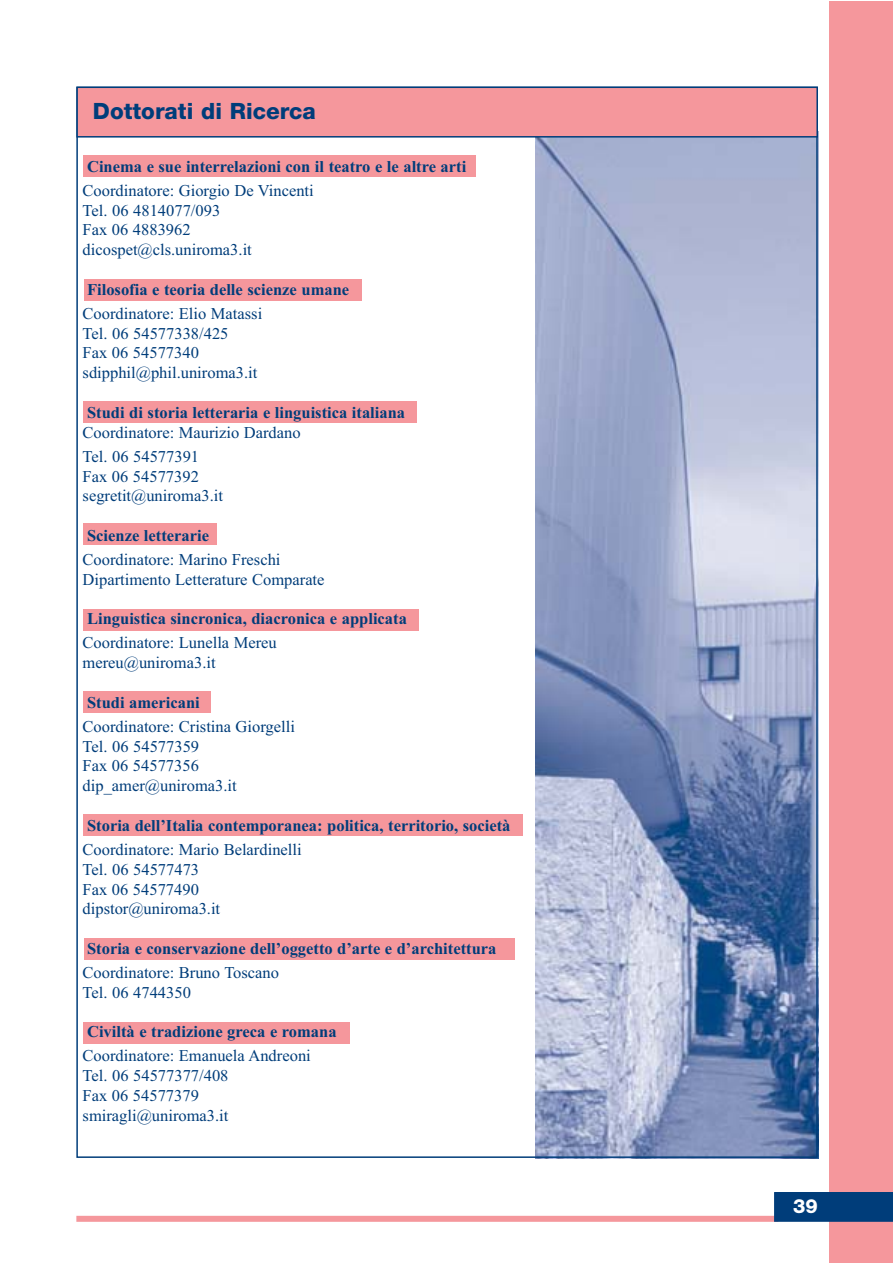
<style>
.page{position:relative;width:893px;height:1263px;background:#fff}
.page>*{position:absolute;margin:0;border:0;box-sizing:border-box;transform-origin:0 0}
.t1{font:800 22.5px "Helvetica Neue";color:#003d7a}
.t2{font:800 19.5px "Helvetica Neue";color:#fff}
.t3{font:16.5px/19.8px "Times New Roman";color:#003d7a}
.t4{font:700 16.5px "Times New Roman";color:#003d7a}
</style>
<div class="page">
<img style="left:536px;top:138px;width:282px;height:1020px">
<div style="left:84px;top:1022px;width:266px;height:22px;background:#f5979c"></div>
<div style="left:84px;top:938px;width:430px;height:21px;background:#f5979c"></div>
<div style="left:84px;top:815px;width:439px;height:21px;background:#f5979c"></div>
<div style="left:84px;top:691px;width:127px;height:22px;background:#f5979c"></div>
<div style="left:84px;top:609px;width:334px;height:21px;background:#f5979c"></div>
<div style="left:84px;top:524px;width:133px;height:21px;background:#f5979c"></div>
<div style="left:84px;top:402px;width:332px;height:21px;background:#f5979c"></div>
<div style="left:84px;top:279px;width:277px;height:21px;background:#f5979c"></div>
<div style="left:829px;top:2px;width:63px;height:1261px;background:#f5979c"></div>
<div style="left:76px;top:1216px;width:702px;height:6px;background:#f5979c"></div>
<div style="left:774px;top:1192px;width:118px;height:30px;background:#003d7a"></div>
<div style="left:84px;top:156px;width:392px;height:21px;background:#f5979c"></div>
<div style="left:77px;top:87px;width:740px;height:50px;background:#f5979c"></div>
<div style="left:76px;top:87px;width:742px;height:51px;border:2px solid #003d7a"></div>
<h1 class="t1" style="left:93px;top:103px;width:224px">Dottorati di Ricerca</h1>
<p class="t4" style="left:87px;top:161px;width:380px">Cinema e sue interrelazioni con il teatro e le altre arti</p>
<p class="t3" style="left:83px;top:182px;width:233px">Coordinatore: Giorgio De Vincenti<br>Tel. 06 4814077/093<br>Fax 06 4883962 dicospet@cls.uniroma3.it</p>
<p class="t4" style="left:87px;top:284px;width:263px">Filosofia e teoria delle scienze umane</p>
<p class="t3" style="left:83px;top:305px;width:181px">Coordinatore: Elio Matassi<br>Tel. 06 54577338/425<br>Fax 06 54577340 sdipphil@phil.uniroma3.it</p>
<p class="t4" style="left:87px;top:407px;width:319px">Studi di storia letteraria e linguistica italiana</p>
<p class="t3" style="left:83px;top:422px;width:220px;line-height:24px">Coordinatore: Maurizio Dardano<br>Tel. 06 54577391</p>
<p class="t3" style="left:83px;top:468px;width:142px">Fax 06 54577392 segretit@uniroma3.it</p>
<p class="t4" style="left:87px;top:530px;width:123px">Scienze letterarie</p>
<p class="t3" style="left:83px;top:551px;width:243px">Coordinatore: Marino Freschi<br>Dipartimento Letterature Comparate</p>
<p class="t4" style="left:87px;top:613px;width:321px">Linguistica sincronica, diacronica e applicata</p>
<p class="t3" style="left:83px;top:635px;width:196px">Coordinatore: Lunella Mereu mereu@uniroma3.it</p>
<p class="t4" style="left:87px;top:697px;width:114px">Studi americani</p>
<p class="t3" style="left:83px;top:718px;width:214px">Coordinatore: Cristina Giorgelli<br>Tel. 06 54577359<br>Fax 06 54577356 dip_amer@uniroma3.it</p>
<p class="t4" style="left:87px;top:820px;width:425px">Storia dell’Italia contemporanea: politica, territorio, società</p>
<p class="t3" style="left:83px;top:841px;width:220px">Coordinatore: Mario Belardinelli<br>Tel. 06 54577473<br>Fax 06 54577490 dipstor@uniroma3.it</p>
<p class="t4" style="left:87px;top:943px;width:411px">Storia e conservazione dell’oggetto d’arte e d’architettura</p>
<p class="t3" style="left:83px;top:964px;width:198px">Coordinatore: Bruno Toscano<br>Tel. 06 4744350</p>
<p class="t4" style="left:87px;top:1026px;width:251px">Civiltà e tradizione greca e romana</p>
<p class="t3" style="left:83px;top:1048px;width:230px">Coordinatore: Emanuela Andreoni<br>Tel. 06 54577377/408<br>Fax 06 54577379 smiragli@uniroma3.it</p>
<p class="t2" style="left:793px;top:1200px;width:26px">39</p>
</div>
